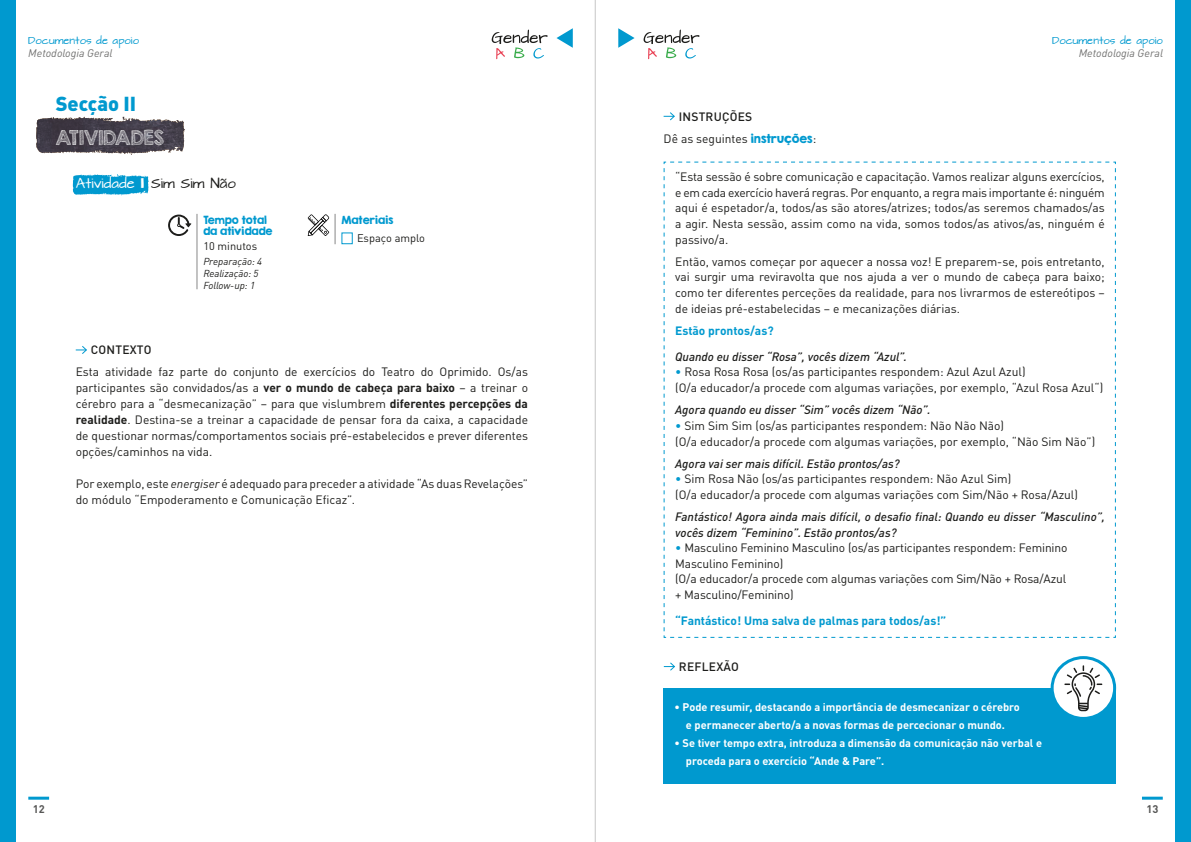
<style>
.page{position:relative;width:1191px;height:842px;background:#fff}
.page>*{position:absolute;margin:0;border:0;box-sizing:border-box;transform-origin:0 0}
.t1{font:900 20px "DIN Pro";color:#0099cf}
.t2{font:18px "KG Second Chances Sketch";color:#fff}
.t3{font:12px/16px "DIN Pro";color:#1d1d1b;text-align:justify}
.t4{font:italic 500 12px/15.5px "DIN Pro";color:#1d1d1b}
.t5{font:700 12px "DIN Pro";color:#0099cf}
.t6{font:500 12px "DIN Pro";letter-spacing:.02em;color:#1d1d1b}
.t7{font:12px "Architects Daughter";color:#fff}
.t8{font:700 11px/18px "DIN Pro";color:#fff;text-align:center}
.t9{font:italic 11px "DIN Pro";color:#70706f}
.t10{font:11px "DIN Pro";color:#1d1d1b}
.t11{font:700 11px "DIN Pro";color:#575756}
.t12{font:italic 10px "DIN Pro";color:#1d1d1b}
.t13{font:10px "KG Second Chances Solid";color:#0099cf}
.t14{font:9px "Architects Daughter";color:#0099cf}
.s1{font-family:"KG Second Chances Solid";font-size:11px;color:#0099cf}
.s2{font-family:"KG Second Chances Solid"}
.s3{color:#1d1d1b}
.s4{font-weight:700}
.s5{font-style:italic}
.s6{color:#0099cf}
</style>
<div class="page">
<div style="left:1175px;top:0;width:16px;height:842px;background:#0099cf"></div>
<hr style="left:1142px;top:797px;width:20px;height:3px;background:#0099cf">
<svg style="left:643px;top:30px;width:56px;height:29px"></svg>
<svg style="left:618px;top:28px;width:16px;height:20px"></svg>
<div style="left:0;top:0;width:16px;height:842px;background:#0099cf"></div>
<hr style="left:28px;top:797px;width:21px;height:3px;background:#0099cf">
<svg style="left:491px;top:30px;width:56px;height:29px"></svg>
<svg style="left:556px;top:28px;width:17px;height:20px"></svg>
<hr style="left:595px;top:0;width:1px;height:842px;background:#c7c7c6">
<svg style="left:73px;top:174px;width:76px;height:22px;background:#2eabd7"></svg>
<svg style="left:168px;top:215px;width:23px;height:21px"></svg>
<svg style="left:308px;top:214px;width:21px;height:22px"></svg>
<hr style="left:196px;top:214px;width:1px;height:75px;background:#878787">
<hr style="left:334px;top:214px;width:1px;height:30px;background:#878787">
<svg style="left:76px;top:346px;width:11px;height:8px"></svg>
<div style="left:341px;top:232px;width:12px;height:12px;border:1px solid #0099cf"></div>
<div style="left:664px;top:688px;width:452px;height:95px;background:#0099cf"></div>
<svg style="left:1052px;top:658px;width:62px;height:60px"></svg>
<div style="left:1050px;top:656px;width:66px;height:64px;border:3px solid #0099cf;border-radius:50%"></div>
<svg style="left:1064px;top:665px;width:38px;height:46px"></svg>
<svg style="left:664px;top:662px;width:11px;height:9px"></svg>
<svg style="left:663px;top:112px;width:12px;height:9px"></svg>
<svg style="left:663px;top:161px;width:453px;height:477px"></svg>
<svg style="left:36px;top:117px;width:149px;height:38px;background:#5c5761"></svg>
<img style="left:46px;top:117px;width:38px;height:3px">
<p class="t14" style="left:28px;top:36px;width:112px">Documentos de apoio</p>
<p class="t9" style="left:28px;top:45px;width:85px">Metodologia Geral</p>
<p class="t1" style="left:56px;top:87px;width:82px">Secção II</p>
<p class="t6" style="left:678px;top:107px;width:75px">INSTRUÇÕES</p>
<p class="t2" style="left:56px;top:126px;width:110px">ATIVIDADES</p>
<p class="t3" style="left:663px;top:129px;width:154px">Dê as seguintes <span class="s1">instruções</span>:</p>
<p class="t14" style="left:1052px;top:36px;width:112px">Documentos de apoio</p>
<p class="t9" style="left:1078px;top:45px;width:85px">Metodologia Geral</p>
<p class="t7" style="left:76px;top:177px;width:162px">Atividade <span class="s2">1</span> <span class="s3">Sim Sim Não</span></p>
<p class="t13" style="left:203px;top:214px;width:65px">Tempo total</p>
<p class="t13" style="left:203px;top:225px;width:71px">da atividade</p>
<p class="t10" style="left:203px;top:238px;width:55px">10 minutos</p>
<p class="t12" style="left:203px;top:254px;width:60px">Preparação: 4</p>
<p class="t12" style="left:203px;top:266px;width:57px">Realização: 5</p>
<p class="t12" style="left:203px;top:278px;width:53px">Follow-up: 1</p>
<p class="t13" style="left:341px;top:214px;width:54px">Materiais</p>
<p class="t10" style="left:357px;top:230px;width:70px">Espaço amplo</p>
<p class="t6" style="left:91px;top:340px;width:62px">CONTEXTO</p>
<p class="t3" style="left:76px;top:363px;width:454px">Esta atividade faz parte do conjunto de exercícios do Teatro do Oprimido. Os/as participantes são convidados/as a <span class="s4">ver o mundo de cabeça para baixo</span> – a treinar o cérebro para a “desmecanização” – para que vislumbrem <span class="s4">diferentes percepções da realidade</span>. Destina-se a treinar a capacidade de pensar fora da caixa, a capacidade de questionar normas/comportamentos sociais pré-estabelecidos e prever diferentes opções/caminhos na vida.</p>
<p class="t3" style="left:76px;top:475px;width:454px">Por exemplo, este <span class="s5">energiser</span> é adequado para preceder a atividade “As duas Revelações” do módulo “Empoderamento e Comunicação Eficaz”.</p>
<p class="t11" style="left:33px;top:800px;width:13px">12</p>
<p class="t3" style="left:675px;top:168px;width:431px;line-height:15.6px">“Esta sessão é sobre comunicação e capacitação. Vamos realizar alguns exercícios, e em cada exercício haverá regras. Por enquanto, a regra mais importante é: ninguém aqui é espetador/a, todos/as são atores/atrizes; todos/as seremos chamados/as a agir. Nesta sessão, assim como na vida, somos todos/as ativos/as, ninguém é passivo/a.</p>
<p class="t3" style="left:675px;top:252px;width:431px;line-height:15.7px">Então, vamos começar por aquecer a nossa voz! E preparem-se, pois entretanto, vai surgir uma reviravolta que nos ajuda a ver o mundo de cabeça para baixo; como ter diferentes perceções da realidade, para nos livrarmos de estereótipos – de ideias pré-estabelecidas – e mecanizações diárias.</p>
<p class="t5" style="left:675px;top:320px;width:100px">Estão prontos/as?</p>
<p class="t4" style="left:675px;top:347px;width:233px">Quando eu disser “Rosa”, vocês dizem “Azul”.</p>
<p class="t3" style="left:675px;top:363px;width:352px"><span class="s6">•</span> Rosa Rosa Rosa (os/as participantes respondem: Azul Azul Azul)</p>
<p class="t3" style="left:675px;top:379px;width:429px">(O/a educador/a procede com algumas variações, por exemplo, “Azul Rosa Azul“)</p>
<p class="t4" style="left:675px;top:401px;width:257px">Agora quando eu disser “Sim” vocês dizem “Não”.</p>
<p class="t3" style="left:675px;top:416px;width:330px"><span class="s6">•</span> Sim Sim Sim (os/as participantes respondem: Não Não Não)</p>
<p class="t3" style="left:675px;top:432px;width:422px">(O/a educador/a procede com algumas variações, por exemplo, “Não Sim Não”)</p>
<p class="t4" style="left:675px;top:454px;width:226px">Agora vai ser mais difícil. Estão prontos/as?</p>
<p class="t3" style="left:675px;top:470px;width:337px"><span class="s6">•</span> Sim Rosa Não (os/as participantes respondem: Não Azul Sim)</p>
<p class="t3" style="left:675px;top:486px;width:404px">(O/a educador/a procede com algumas variações com Sim/Não + Rosa/Azul)</p>
<p class="t4" style="left:675px;top:508px;width:431px">Fantástico! Agora ainda mais difícil, o desafio final: Quando eu disser “Masculino”, vocês dizem “Feminino”. Estão prontos/as?</p>
<p class="t3" style="left:675px;top:539px;width:394px"><span class="s6">•</span> Masculino Feminino Masculino (os/as participantes respondem: Feminino</p>
<p class="t3" style="left:675px;top:554px;width:110px">Masculino Feminino)</p>
<p class="t3" style="left:675px;top:570px;width:393px">(O/a educador/a procede com algumas variações com Sim/Não + Rosa/Azul</p>
<p class="t3" style="left:675px;top:586px;width:120px">+ Masculino/Feminino)</p>
<p class="t5" style="left:675px;top:611px;width:273px">“Fantástico! Uma salva de palmas para todos/as!”</p>
<p class="t6" style="left:679px;top:657px;width:61px">REFLEXÃO</p>
<p class="t8" style="left:674px;top:697px;width:347px">• Pode resumir, destacando a importância de desmecanizar o cérebro e permanecer aberto/a a novas formas de percecionar o mundo.</p>
<p class="t8" style="left:686px;top:733px;width:357px;text-align:left;text-indent:-11px">• Se tiver tempo extra, introduza a dimensão da comunicação não verbal e proceda para o exercício “Ande &amp; Pare”.</p>
<p class="t11" style="left:1146px;top:800px;width:13px">13</p>
</div>
